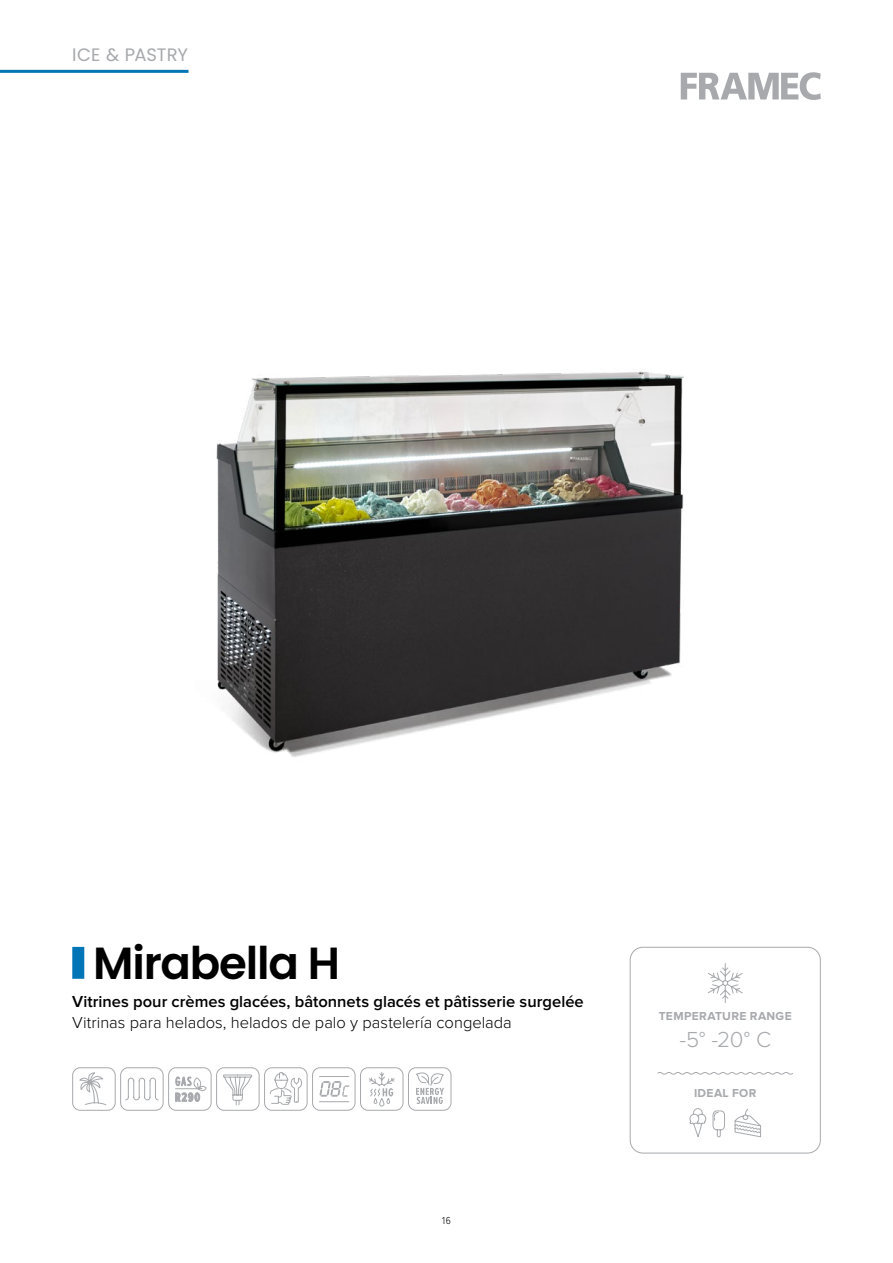
<style>
.page{position:relative;width:893px;height:1263px;background:#fff}
.page>*{position:absolute;margin:0;border:0;box-sizing:border-box;transform-origin:0 0}
.t1{font:600 45px "Poppins";letter-spacing:-.025em;color:#000}
.t2{font:300 22.5px "Proxima Nova";color:#a7a9ac}
.t3{font:18px "Poppins";color:#a7a9ac}
.t4{font:600 16.5px "Proxima Nova";color:#000}
.t5{font:300 16.5px "Proxima Nova";color:#000}
.t6{font:700 12px "Proxima Nova";letter-spacing:.03em;color:#a7a9ac}
.t7{font:300 10.5px "Proxima Nova Cond";color:#000}
</style>
<div class="page">
<hr style="left:0;top:70px;width:189px;height:3px;background:#0175b5">
<svg style="left:681px;top:72px;width:140px;height:28px"></svg>
<div style="left:72px;top:947px;width:12px;height:32px;background:#0175b5"></div>
<svg style="left:708px;top:963px;width:35px;height:40px"></svg>
<svg style="left:657px;top:1072px;width:136px;height:3px"></svg>
<svg style="left:689px;top:1108px;width:17px;height:29px"></svg>
<svg style="left:712px;top:1110px;width:13px;height:27px"></svg>
<svg style="left:734px;top:1108px;width:27px;height:30px"></svg>
<div style="left:630px;top:947px;width:191px;height:206px;border:1px solid #a7a9ac;border-radius:13px"></div>
<img style="left:216px;top:371px;width:468px;height:386px">
<svg style="left:79px;top:1072px;width:28px;height:34px"></svg>
<div style="left:72px;top:1067px;width:44px;height:44px;border:1px solid #a7a9ac;border-radius:8px"></div>
<svg style="left:125px;top:1077px;width:34px;height:23px"></svg>
<div style="left:120px;top:1067px;width:44px;height:44px;border:1px solid #a7a9ac;border-radius:8px"></div>
<svg style="left:168px;top:1067px;width:44px;height:44px"></svg>
<div style="left:216px;top:1067px;width:43px;height:44px;border:1px solid #a7a9ac;border-radius:8px"></div>
<svg style="left:223px;top:1074px;width:29px;height:31px"></svg>
<svg style="left:264px;top:1067px;width:44px;height:44px"></svg>
<div style="left:312px;top:1067px;width:43px;height:44px;border:1px solid #a7a9ac;border-radius:8px"></div>
<svg style="left:320px;top:1076px;width:30px;height:26px"></svg>
<svg style="left:360px;top:1067px;width:44px;height:44px"></svg>
<div style="left:408px;top:1067px;width:43px;height:44px;border:1px solid #a7a9ac;border-radius:8px"></div>
<svg style="left:416px;top:1072px;width:28px;height:32px"></svg>
<p class="t3" style="left:72px;top:45px;width:117px">ICE &amp; PASTRY</p>
<h1 class="t1" style="left:93px;top:937px;width:248px">Mirabella H</h1>
<p class="t4" style="left:72px;top:992px;width:513px">Vitrines pour crèmes glacées, bâtonnets glacés et pâtisserie surgelée</p>
<p class="t5" style="left:72px;top:1013px;width:441px">Vitrinas para helados, helados de palo y pastelería congelada</p>
<p class="t7" style="left:442px;top:1214px;width:10px">16</p>
<p class="t6" style="left:659px;top:1009px;width:134px">TEMPERATURE RANGE</p>
<h2 class="t2" style="left:679px;top:1027px;width:93px">-5° -20° C</h2>
<p class="t6" style="left:694px;top:1086px;width:64px">IDEAL FOR</p>
</div>
